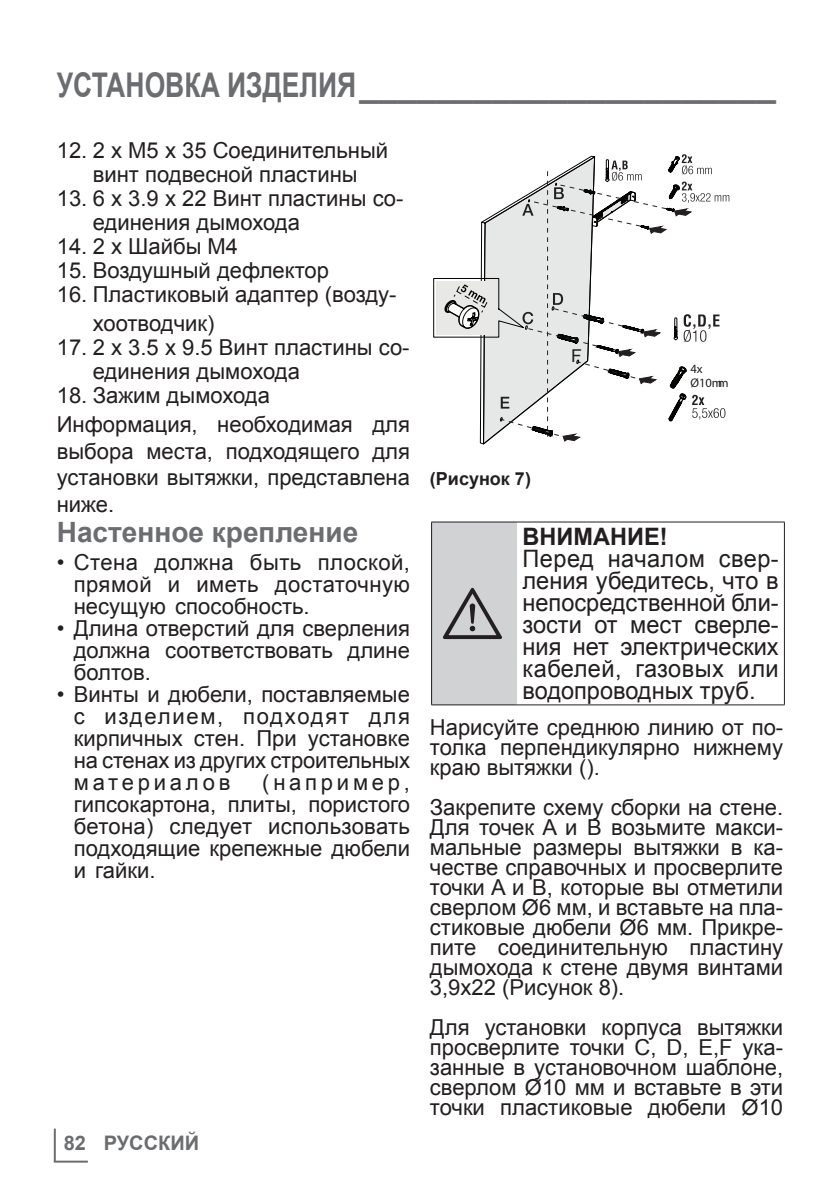
<style>
.page{position:relative;width:840px;height:1191px;background:#fff}
.page>*{position:absolute;margin:0;border:0;box-sizing:border-box;transform-origin:0 0}
.t1{font:64px "ZIWARNUN";color:#231f20}
.t2{font:700 34px "Arial";color:#6c6d70;scale:.78 1}
.t3{font:700 28px "Arial";color:#6c6d70}
.t4{font:24px/22px "Arial";color:#231f20;text-align:justify}
.t5{font:700 24px "Arial";color:#231f20}
.t6{font:22px/20px "Arial";color:#231f20;text-align:justify}
.t7{font:700 20px "Arial";color:#6c6d70}
.t8{font:700 18px "Arial";color:#231f20}
.t9{font:17.6px "Arial";color:#231f20}
.t10{font:300 condensed 12.6px "Helvetica Neue LT Pro";color:#231f20}
.t11{font:700 expanded 12.6px "Helvetica Neue LT Pro";color:#231f20}
</style>
<div class="page">
<hr style="left:54px;top:1128px;width:2px;height:33px;background:#6c6d70">
<hr style="left:54px;top:1160px;width:34px;height:2px;background:#6c6d70">
<div style="left:431px;top:522px;width:85px;height:183px;background:#d1d2d4"></div>
<hr style="left:431px;top:521px;width:85px;height:1px;background:#231f20">
<hr style="left:431px;top:522px;width:1px;height:182px;background:#231f20">
<hr style="left:516px;top:521px;width:268px;height:1px;background:#231f20">
<hr style="left:783px;top:522px;width:1px;height:182px;background:#231f20">
<hr style="left:431px;top:704px;width:85px;height:1px;background:#231f20">
<hr style="left:516px;top:704px;width:268px;height:1px;background:#231f20">
<svg style="left:433px;top:154px;width:296px;height:290px"></svg>
<h2 class="t2" style="left:57px;top:63px;width:923px">УСТАНОВКА ИЗДЕЛИЯ______________________</h2>
<p class="t6" style="left:57px;top:139px;width:333px;line-height:24px;text-align:center">12. 2 x M5 x 35 Соединительный винт подвесной пластины</p>
<p class="t6" style="left:93px;top:187px;width:312px;line-height:24px;text-indent:-36px">13. 6 x 3.9 x 22 Винт пластины со&shy;единения дымохода</p>
<p class="t6" style="left:57px;top:237px;width:183px">14. 2 х Шайбы М4</p>
<p class="t6" style="left:57px;top:261px;width:274px">15. Воздушный дефлектор</p>
<p class="t6" style="left:93px;top:280px;width:305px;line-height:28.8px;text-indent:-36px">16. Пластиковый адаптер (возду&shy;хоотводчик)</p>
<p class="t6" style="left:93px;top:336px;width:318px;line-height:24px;text-indent:-36px">17. 2 x 3.5 x 9.5 Винт пластины со&shy;единения дымохода</p>
<p class="t6" style="left:57px;top:381px;width:354px;line-height:29.2px">18. Зажим дымохода<br>Информация, необходимая для</p>
<p class="t6" style="left:57px;top:438px;width:354px;line-height:26.4px">выбора места, подходящего для установки вытяжки, представлена ниже.</p>
<p class="t3" style="left:57px;top:514px;width:303px">Настенное крепление</p>
<p class="t6" style="left:74px;top:551px;width:337px;line-height:22px;text-indent:-17px">• Стена должна быть плоской, прямой и иметь достаточную несущую способность.</p>
<p class="t6" style="left:74px;top:617px;width:337px;line-height:22px;text-indent:-17px">• Длина отверстий для сверления должна соответствовать длине болтов.</p>
<p class="t6" style="left:74px;top:683px;width:337px;line-height:22px;text-indent:-17px">• Винты и дюбели, поставляемые с изделием, подходят для кирпичных стен. При установке на стенах из других строительных материалов</p>
<p class="t6" style="left:74px;top:771px;width:337px;line-height:22px;text-indent:188px">(например, гипсокартона, плиты, пористого бетона) следует использовать подходящие крепежные дюбели и гайки.</p>
<p class="t7" style="left:64px;top:1129px;width:137px">82 РУССКИЙ</p>
<p class="t9" style="left:570px;top:344px;width:12px">F</p>
<p class="t8" style="left:429px;top:466px;width:102px">(Рисунок 7)</p>
<p class="t11" style="left:690px;top:361px;width:14px">4x</p>
<p class="t10" style="left:690px;top:375px;width:40px">Ø10mm</p>
<p class="t5" style="left:522px;top:521px;width:146px">ВНИМАНИЕ!</p>
<p class="t4" style="left:522px;top:548px;width:257px">Перед началом свер&shy;ления убедитесь, что в непосредственной бли&shy;зости от мест сверле&shy;ния нет электрических кабелей, газовых или водопроводных труб.</p>
<p class="t6" style="left:429px;top:717px;width:354px">Нарисуйте среднюю линию от по&shy;толка перпендикулярно нижнему краю вытяжки ().</p>
<p class="t6" style="left:429px;top:797px;width:354px">Закрепите схему сборки на стене.<br>Для точек A и B возьмите макси&shy;мальные размеры вытяжки в ка&shy;честве справочных и просверлите точки A и B, которые вы отметили сверлом Ø6 мм, и вставьте на пла&shy;стиковые дюбели Ø6 мм. Прикре&shy;пите соединительную пластину дымохода к стене двумя винтами 3,9x22 (Рисунок 8).</p>
<p class="t6" style="left:429px;top:1017px;width:354px">Для установки корпуса вытяжки просверлите точки C, D, E,F ука&shy;занные в установочном шаблоне, сверлом Ø10 мм и вставьте в эти точки пластиковые дюбели Ø10</p>
<h1 class="t1" style="left:442px;top:579px;width:63px">A</h1>
</div>
